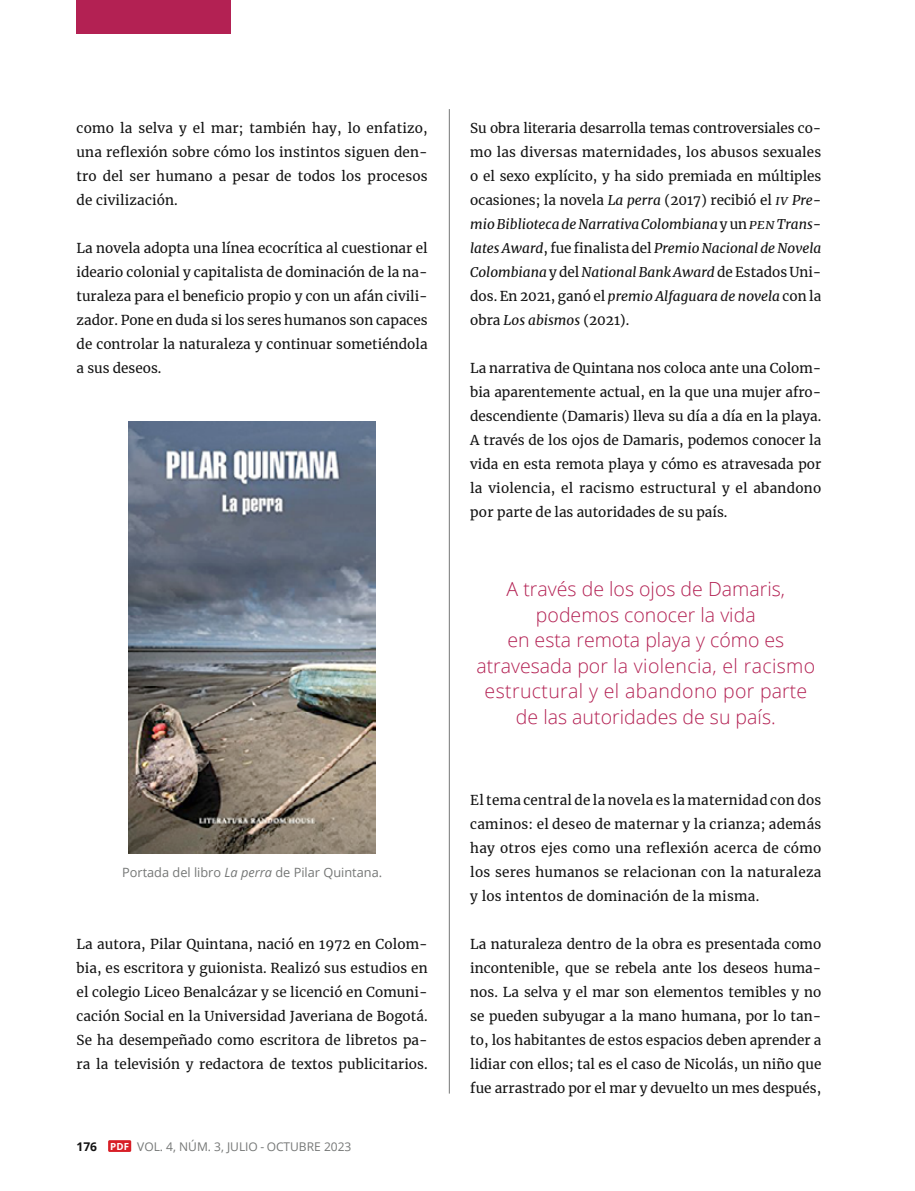
<style>
.page{position:relative;width:915px;height:1191px;background:#fff}
.page>*{position:absolute;margin:0;border:0;box-sizing:border-box;transform-origin:0 0}
.t1{font:300 19.5px/25.5px "Open Sans";color:#b32153;text-align:center}
.t2{font:13.5px/24px "Merriweather";letter-spacing:.005em;color:#121212;text-align:justify}
.t3{font:12.75px "Open Sans";color:#757776}
.t4{font:12px "Open Sans";color:#757776}
.s1{font-style:italic}
.s2{font-weight:700;color:#121212}
.s3{font-weight:700;font-size:9.75px;color:#fff}
.s4{font-style:italic;font-size:10.8px}
</style>
<div class="page">
<img style="left:128px;top:421px;width:247px;height:432px">
<hr style="left:449px;top:109px;width:1px;height:984px;background:#757776">
<div style="left:77px;top:0;width:154px;height:33px;background:#b32153"></div>
<div style="left:108px;top:1140px;width:23px;height:12px;background:#d81f27;border-radius:2px"></div>
<p class="t2" style="left:77px;top:116px;width:352px">como la selva y el mar; también hay, lo enfatizo, una reflexión sobre cómo los instintos siguen den&shy;tro del ser humano a pesar de todos los procesos de civilización.</p>
<p class="t2" style="left:77px;top:236px;width:352px">La novela adopta una línea ecocrítica al cuestionar el ideario colonial y capitalista de dominación de la na&shy;turaleza para el beneficio propio y con un afán civili&shy;zador. Pone en duda si los seres humanos son capaces de controlar la naturaleza y continuar sometiéndola a sus deseos.</p>
<p class="t3" style="left:122px;top:864px;width:261px">Portada del libro <span class="s1">La perra</span> de Pilar Quintana.</p>
<p class="t2" style="left:77px;top:932px;width:352px">La autora, Pilar Quintana, nació en 1972 en Colom&shy;bia, es escritora y guionista. Realizó sus estudios en el colegio Liceo Benalcázar y se licenció en Comuni&shy;cación Social en la Universidad Javeriana de Bogotá.<br>Se ha desempeñado como escritora de libretos pa&shy;ra la televisión y redactora de textos publicitarios.</p>
<p class="t4" style="left:77px;top:1138px;width:276px"><span class="s2">176</span> <span class="s3">PDF</span> VOL. 4, NÚM. 3, JULIO - OCTUBRE 2023</p>
<p class="t2" style="left:470px;top:116px;width:352px">Su obra literaria desarrolla temas controversiales co&shy;mo las diversas maternidades, los abusos sexuales o el sexo explícito, y ha sido premiada en múltiples ocasiones; la novela <span class="s1">La perra</span> (2017) recibió el <span class="s4">IV</span> <span class="s1">Pre&shy;mio Biblioteca de Narrativa Colombiana</span> y un <span class="s4">PEN</span> <span class="s1">Trans&shy;lates Award</span>, fue finalista del <span class="s1">Premio Nacional de Novela Colombiana</span> y del <span class="s1">National Bank Award</span> de Estados Uni&shy;dos. En 2021, ganó el <span class="s1">premio Alfaguara de novela</span> con la obra <span class="s1">Los abismos</span> (2021).</p>
<p class="t2" style="left:470px;top:356px;width:352px">La narrativa de Quintana nos coloca ante una Colom&shy;bia aparentemente actual, en la que una mujer afro&shy;descendiente (Damaris) lleva su día a día en la playa.<br>A través de los ojos de Damaris, podemos conocer la vida en esta remota playa y cómo es atravesada por la violencia, el racismo estructural y el abandono por parte de las autoridades de su país.</p>
<h1 class="t1" style="left:476px;top:576px;width:340px">A través de los ojos de Damaris, podemos conocer la vida<br>en esta remota playa y cómo es atravesada por la violencia, el racismo estructural y el abandono por parte de las autoridades de su país.</h1>
<p class="t2" style="left:470px;top:788px;width:352px">El tema central de la novela es la maternidad con dos caminos: el deseo de maternar y la crianza; además hay otros ejes como una reflexión acerca de cómo los seres humanos se relacionan con la naturaleza y los intentos de dominación de la misma.</p>
<p class="t2" style="left:470px;top:932px;width:352px">La naturaleza dentro de la obra es presentada como incontenible, que se rebela ante los deseos huma&shy;nos. La selva y el mar son elementos temibles y no se pueden subyugar a la mano humana, por lo tan&shy;to, los habitantes de estos espacios deben aprender a lidiar con ellos; tal es el caso de Nicolás, un niño que fue arrastrado por el mar y devuelto un mes después,</p>
</div>
